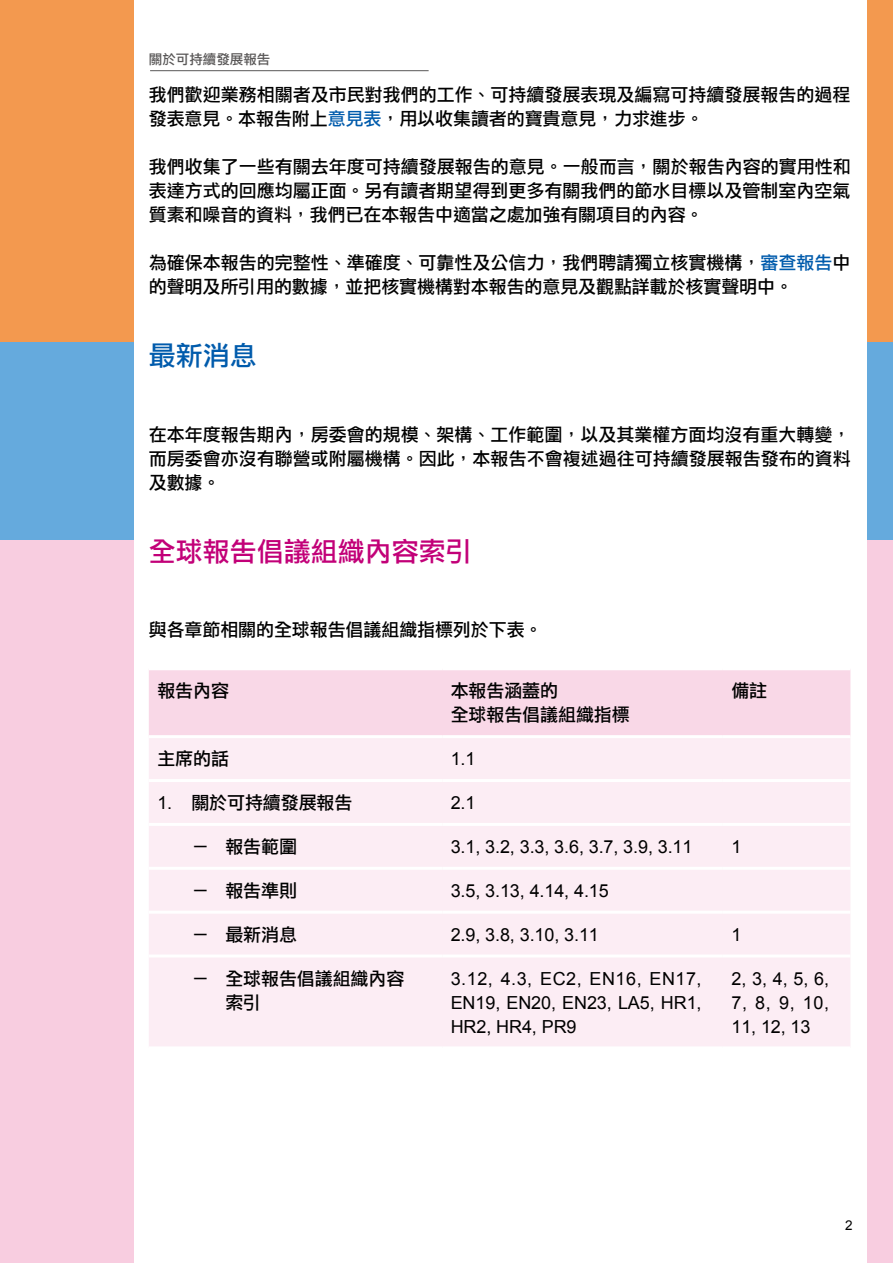
<style>
.page{position:relative;width:893px;height:1263px;background:#fff}
.page>*{position:absolute;margin:0;border:0;box-sizing:border-box;transform-origin:0 0}
.T_Heading{font:27px "Li Hei Pro";color:#c20078}
.T_Heading-2{font:27px "Li Hei Pro";color:#005bac}
.Text{font:18px/24px "Li Hei Pro";letter-spacing:-.005em;color:#000}
.t1{font:18px/24px "Arial";letter-spacing:-.005em;color:#000;text-align:justify}
.t2{font:13.5px "Li Hei Pro";color:#595757}
.t3{font:13.5px "Arial";color:#000}
.s1{color:#005bac}
.s2{font-family:"Arial"}
</style>
<div class="page">
<hr style="left:150px;top:70px;width:279px;height:1px;background:#595757">
<div style="left:0;top:0;width:134px;height:1263px;background:#f3994f"></div>
<div style="left:867px;top:0;width:26px;height:1263px;background:#f3994f"></div>
<div style="left:149px;top:670px;width:701px;height:65px;background:#f9d8e7"></div>
<div style="left:149px;top:738px;width:701px;height:308px;background:#fcedf4"></div>
<hr style="left:149px;top:779px;width:293px;height:3px;background:#fff">
<hr style="left:442px;top:779px;width:281px;height:3px;background:#fff">
<hr style="left:723px;top:779px;width:127px;height:3px;background:#fff">
<hr style="left:149px;top:823px;width:293px;height:3px;background:#fff">
<hr style="left:442px;top:823px;width:281px;height:3px;background:#fff">
<hr style="left:723px;top:823px;width:127px;height:3px;background:#fff">
<hr style="left:149px;top:867px;width:293px;height:3px;background:#fff">
<hr style="left:442px;top:867px;width:281px;height:3px;background:#fff">
<hr style="left:723px;top:867px;width:127px;height:3px;background:#fff">
<hr style="left:149px;top:911px;width:293px;height:3px;background:#fff">
<hr style="left:442px;top:911px;width:281px;height:3px;background:#fff">
<hr style="left:723px;top:911px;width:127px;height:3px;background:#fff">
<hr style="left:149px;top:954px;width:293px;height:3px;background:#fff">
<hr style="left:442px;top:954px;width:281px;height:3px;background:#fff">
<hr style="left:723px;top:954px;width:127px;height:3px;background:#fff">
<div style="left:0;top:342px;width:134px;height:228px;background:#65aadd"></div>
<div style="left:867px;top:342px;width:26px;height:228px;background:#65aadd"></div>
<div style="left:0;top:540px;width:134px;height:723px;background:#f8cde0"></div>
<div style="left:867px;top:540px;width:26px;height:723px;background:#f8cde0"></div>
<p class="t2" style="left:149px;top:52px;width:123px">關於可持續發展報告</p>
<p class="Text" style="left:149px;top:83px;width:703px">我們歡迎業務相關者及市民對我們的工作、可持續發展表現及編寫可持續發展報告的過程發表意見。本報告附上<span class="s1">意見表</span>，用以收集讀者的寶貴意見，力求進步。</p>
<p class="Text" style="left:149px;top:155px;width:703px;text-align:justify">我們收集了一些有關去年度可持續發展報告的意見。一般而言，關於報告內容的實用性和表達方式的回應均屬正面。另有讀者期望得到更多有關我們的節水目標以及管制室內空氣質素和噪音的資料，我們已在本報告中適當之處加強有關項目的內容。</p>
<p class="Text" style="left:149px;top:251px;width:703px">為確保本報告的完整性、準確度、可靠性及公信力，我們聘請獨立核實機構，<span class="s1">審查報告</span>中的聲明及所引用的數據，並把核實機構對本報告的意見及觀點詳載於核實聲明中。</p>
<p class="T_Heading-2" style="left:149px;top:342px;width:109px">最新消息</p>
<p class="Text" style="left:149px;top:422px;width:703px;text-align:justify">在本年度報告期內，房委會的規模、架構、工作範圍，以及其業權方面均沒有重大轉變，而房委會亦沒有聯營或附屬機構。因此，本報告不會複述過往可持續發展報告發布的資料及數據。</p>
<p class="T_Heading" style="left:149px;top:538px;width:325px">全球報告倡議組織內容索引</p>
<p class="Text" style="left:149px;top:618px;width:395px">與各章節相關的全球報告倡議組織指標列於下表。</p>
<p class="Text" style="left:157px;top:679px;width:73px">報告內容</p>
<p class="Text" style="left:451px;top:679px;width:109px">本報告涵蓋的</p>
<p class="Text" style="left:451px;top:703px;width:181px">全球報告倡議組織指標</p>
<p class="Text" style="left:731px;top:679px;width:37px">備註</p>
<p class="Text" style="left:157px;top:747px;width:73px">主席的話</p>
<p class="t1" style="left:451px;top:747px;width:26px">1.1</p>
<p class="Text" style="left:157px;top:791px;width:197px"><span class="s2">1.</span> 關於可持續發展報告</p>
<p class="t1" style="left:451px;top:791px;width:26px">2.1</p>
<p class="Text" style="left:191px;top:835px;width:107px">－ 報告範圍</p>
<p class="t1" style="left:451px;top:835px;width:243px">3.1, 3.2, 3.3, 3.6, 3.7, 3.9, 3.11</p>
<p class="t1" style="left:731px;top:835px;width:12px">1</p>
<p class="Text" style="left:191px;top:879px;width:107px">－ 報告準則</p>
<p class="t1" style="left:451px;top:879px;width:160px">3.5, 3.13, 4.14, 4.15</p>
<p class="Text" style="left:191px;top:922px;width:107px">－ 最新消息</p>
<p class="t1" style="left:451px;top:922px;width:150px">2.9, 3.8, 3.10, 3.11</p>
<p class="t1" style="left:731px;top:922px;width:12px">1</p>
<p class="Text" style="left:225px;top:966px;width:181px;text-indent:-34px">－ 全球報告倡議組織內容索引</p>
<p class="t1" style="left:451px;top:966px;width:252px">3.12, 4.3, EC2, EN16, EN17, EN19, EN20, EN23, LA5, HR1, HR2, HR4, PR9</p>
<p class="t1" style="left:731px;top:966px;width:99px">2, 3, 4, 5, 6, 7, 8, 9, 10, 11, 12, 13</p>
<p class="t3" style="left:845px;top:1217px;width:9px">2</p>
</div>
